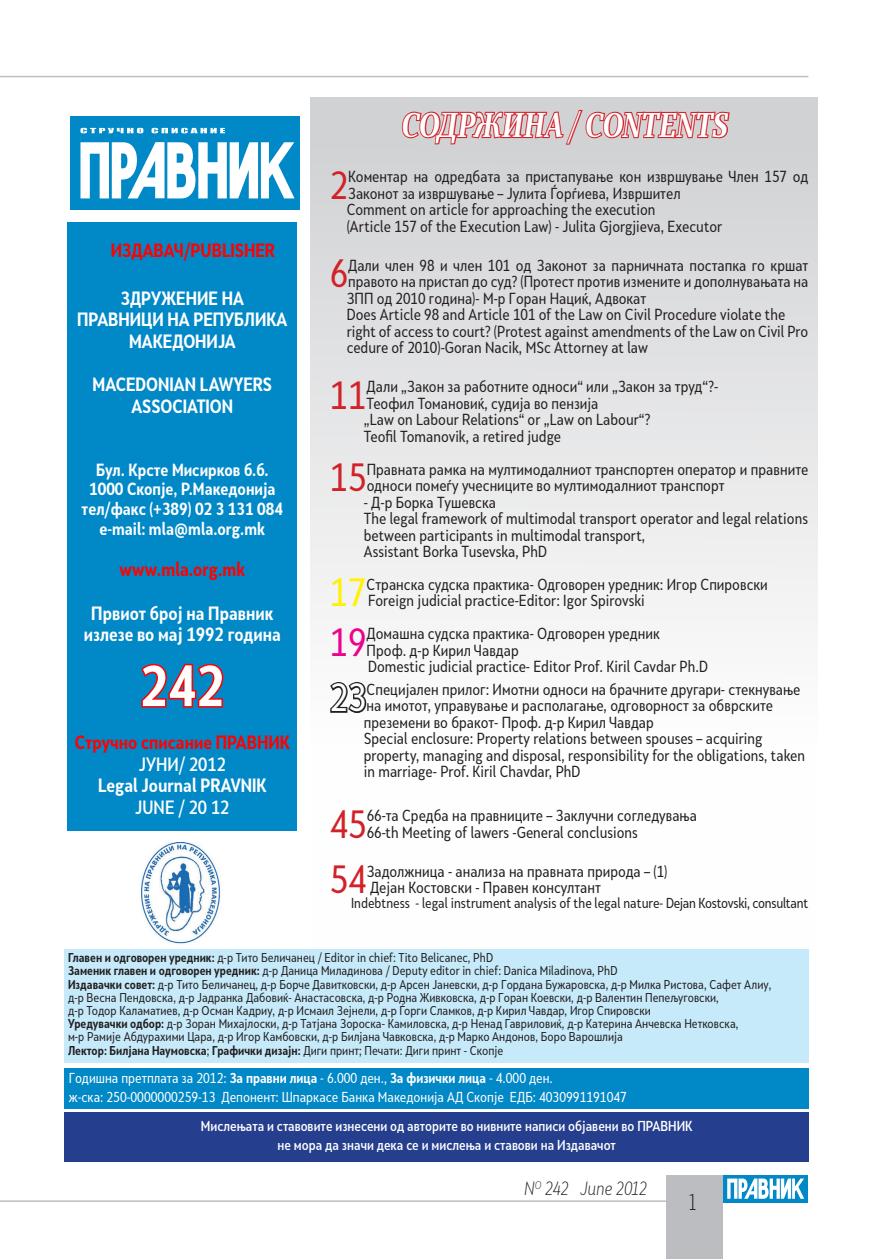
<style>
.page{position:relative;width:885px;height:1259px;background:#fff}
.page>*{position:absolute;margin:0;border:0;box-sizing:border-box;transform-origin:0 0}
.t1{font:700 54px "Skola Sans Cn";color:#fff}
.tex_regular{font:36.9px "Skola Sans Cn";color:#d22229}
.tex_regular-2{font:36.9px "Skola Sans Cn";color:#fff101}
.tex_regular-3{font:36.9px "Skola Sans Cn";color:#ed028c}
.tex_regular-4{font:36.9px "Skola Sans Cn";color:#fff}
.t2{font:700 32.25px "Skola Serif Cn It";color:#fff}
.t3{font:300 21px "Stobi Sans Cn";color:#231f20}
.t4{font:700 18px/21.6px "Skola Sans Cn";color:#fff;text-align:center}
.tex_regular-5{font:700 18px/21.6px "Skola Sans Cn";color:#f00;text-align:center}
.t5{font:300 18px "Skola Sans Cn It";color:#231f20}
.t6{font:500 18px "Skola Sans Cn";color:#fff}
.t7{font:700 16.5px "Skola Sans Cn";color:#fff}
.tex_regular-6{font:15px/16.5px "Skola Sans Cn";color:#231f20}
.tex_regular-7{font:13.5px "Skola Sans Cn";color:#fff}
.tex_regular-8{font:500 13.5px "Skola Sans Cn";color:#fff}
.tex_regular-9{font:13.5px "Skola Sans Cn";color:#231f20}
.tex_regular-10{font:12px "Skola Sans Cn";color:#231f20}
.tex_regular-11{font:700 12px "Skola Sans Cn";color:#231f20}
.s1{font-weight:500;color:#fff}
.s2{font-size:32.1px}
.s3{font-weight:700}
.s4{font-weight:400}
</style>
<div class="page">
<hr style="left:0;top:1200px;width:667px;height:2px;background:#bcbdc0">
<div style="left:666px;top:1174px;width:57px;height:85px;background:#bcbdc0"></div>
<hr style="left:0;top:76px;width:808px;height:1px;background:#bcbdc0">
<div style="left:723px;top:1174px;width:85px;height:28px;background:#0088c7"></div>
<svg style="left:727px;top:1178px;width:77px;height:20px"></svg>
<div style="left:310px;top:98px;width:507px;height:853px;background:linear-gradient(to bottom,#d1d2d4,#fff)"></div>
<svg style="left:328px;top:680px;width:40px;height:34px"></svg>
<svg style="left:401px;top:108px;width:329px;height:38px;background:#d19296"></svg>
<div style="left:68px;top:223px;width:229px;height:608px;background:#0088c7"></div>
<svg style="left:141px;top:663px;width:83px;height:45px"></svg>
<div style="left:64px;top:949px;width:744px;height:113px;background:#c6eafa"></div>
<div style="left:64px;top:1068px;width:745px;height:41px;background:#0088c7"></div>
<div style="left:64px;top:1112px;width:744px;height:49px;background:#253f8e"></div>
<div style="left:70px;top:117px;width:230px;height:93px;background:#0088c7"></div>
<svg style="left:80px;top:128px;width:145px;height:5px"></svg>
<svg style="left:80px;top:142px;width:214px;height:56px"></svg>
<img style="left:142px;top:842px;width:78px;height:102px">
<p class="tex_regular-5" style="left:111px;top:239px;width:166px">ИЗДАВАЧ/PUBLISHER</p>
<p class="t4" style="left:77px;top:287px;width:211px">ЗДРУЖЕНИЕ НА<br>ПРАВНИЦИ НА РЕПУБЛИКА<br>МАКЕДОНИЈА</p>
<p class="t4" style="left:92px;top:373px;width:181px">MACEDONIAN LAWYERS</p>
<p class="t4" style="left:131px;top:395px;width:103px">ASSOCIATION</p>
<p class="t7" style="left:96px;top:459px;width:174px">Бул. Крсте Мисирков б.б.</p>
<p class="t7" style="left:89px;top:479px;width:188px">1000 Скопје, Р.Македонија</p>
<p class="t7" style="left:82px;top:499px;width:203px">тел/факс (+389) 02 3 131 084</p>
<p class="t7" style="left:99px;top:519px;width:167px">e-mail: mla@mla.org.mk</p>
<p class="tex_regular-5" style="left:119px;top:558px;width:127px">www.mla.org.mk</p>
<p class="t4" style="left:84px;top:602px;width:199px">Првиот број на Правник излезе во мај 1992 година</p>
<p class="t1" style="left:140px;top:652px;width:86px">242</p>
<p class="tex_regular-5" style="left:75px;top:731px;width:217px">Стручно списание ПРАВНИК<br><span class="s1">ЈУНИ/ 2012</span></p>
<p class="t4" style="left:98px;top:774px;width:170px">Legal Journal PRAVNIK</p>
<p class="t6" style="left:135px;top:796px;width:96px">JUNE / 20 12</p>
<p class="t2" style="left:401px;top:106px;width:327px">СОДРЖИНА / <span class="s2">CONTENTS</span></p>
<p class="tex_regular" style="left:330px;top:163px;width:20px">2</p>
<p class="tex_regular-6" style="left:348px;top:168px;width:461px">Коментар на одредбата за пристапување кон извршување Член 157 од<br>Законот за извршување – Јулита Ѓорѓиева, Извршител</p>
<p class="tex_regular-6" style="left:347px;top:201px;width:310px">Comment on article for approaching the execution</p>
<p class="tex_regular-6" style="left:347px;top:218px;width:377px">(Article 157 of the Execution Law) - Julita Gjorgjieva, Executor</p>
<p class="tex_regular" style="left:330px;top:251px;width:20px">6</p>
<p class="tex_regular-6" style="left:348px;top:257px;width:461px">Дали член 98 и член 101 од Законот за парничната постапка го кршат правото на пристап до суд? (Протест против измените и дополнувањата на</p>
<p class="tex_regular-6" style="left:347px;top:290px;width:301px">ЗПП од 2010 година)- М-р Горан Нациќ, Адвокат</p>
<p class="tex_regular-6" style="left:347px;top:306px;width:440px">Does Article 98 and Article 101 of the Law on Civil Procedure violate the</p>
<p class="tex_regular-6" style="left:347px;top:323px;width:463px">right of access to court? (Protest against amendments of the Law on Civil Pro</p>
<p class="tex_regular-6" style="left:347px;top:339px;width:303px">cedure of 2010)-Goran Nacik, MSc Attorney at law</p>
<p class="tex_regular" style="left:330px;top:373px;width:38px">11</p>
<p class="tex_regular-6" style="left:366px;top:378px;width:353px">Дали „Закон за работните односи“ или „Закон за труд“?-</p>
<p class="tex_regular-6" style="left:366px;top:395px;width:233px">Теофил Томановиќ, судија во пензија</p>
<p class="tex_regular-6" style="left:364px;top:411px;width:288px">„Law on Labour Relations“ or „Law on Labour“?</p>
<p class="tex_regular-6" style="left:364px;top:428px;width:199px">Teofil Tomanovik, a retired judge</p>
<p class="tex_regular" style="left:330px;top:455px;width:38px">15</p>
<p class="tex_regular-6" style="left:366px;top:460px;width:443px">Правната рамка на мултимодалниот транспортен оператор и правните односи помеѓу учесниците во мултимодалниот транспорт</p>
<p class="tex_regular-6" style="left:364px;top:493px;width:134px">- Д-р Борка Тушевска</p>
<p class="tex_regular-6" style="left:364px;top:510px;width:445px">The legal framework of multimodal transport operator and legal relations</p>
<p class="tex_regular-6" style="left:364px;top:526px;width:283px">between participants in multimodal transport,</p>
<p class="tex_regular-6" style="left:364px;top:543px;width:185px">Assistant Borka Tusevska, PhD</p>
<p class="tex_regular-2" style="left:330px;top:570px;width:38px">17</p>
<p class="tex_regular-6" style="left:366px;top:576px;width:403px">Странска судска практика- Одговорен уредник: Игор Спировски</p>
<p class="tex_regular-6" style="left:368px;top:592px;width:278px">Foreign judicial practice-Editor: Igor Spirovski</p>
<p class="tex_regular-3" style="left:330px;top:620px;width:38px">19</p>
<p class="tex_regular-6" style="left:366px;top:625px;width:294px">Домашна судска практика- Одговорен уредник</p>
<p class="tex_regular-6" style="left:366px;top:642px;width:154px">Проф. д-р Кирил Чавдар</p>
<p class="tex_regular-6" style="left:368px;top:658px;width:341px">Domestic judicial practice- Editor Prof. Kiril Cavdar Ph.D</p>
<p class="tex_regular-4" style="left:330px;top:675px;width:38px">23</p>
<p class="tex_regular-6" style="left:366px;top:681px;width:435px">Специјален прилог: Имотни односи на брачните другари- стекнување на имотот, управување и располагање, одговорност за обврските</p>
<p class="tex_regular-6" style="left:364px;top:714px;width:291px">преземени во бракот- Проф. д-р Кирил Чавдар</p>
<p class="tex_regular-6" style="left:364px;top:730px;width:400px">Special enclosure: Property relations between spouses – acquiring</p>
<p class="tex_regular-6" style="left:364px;top:747px;width:443px">property, managing and disposal, responsibility for the obligations, taken</p>
<p class="tex_regular-6" style="left:364px;top:763px;width:218px">in marriage- Prof. Kiril Chavdar, PhD</p>
<p class="tex_regular" style="left:330px;top:802px;width:38px">45</p>
<p class="tex_regular-6" style="left:366px;top:807px;width:332px">66-та Средба на правниците – Заклучни согледувања</p>
<p class="tex_regular-6" style="left:366px;top:824px;width:273px">66-th Meeting of lawers -General conclusions</p>
<p class="tex_regular" style="left:330px;top:857px;width:38px">54</p>
<p class="tex_regular-6" style="left:366px;top:863px;width:302px">Задолжница - анализа на правната природа – (1)</p>
<p class="tex_regular-6" style="left:370px;top:879px;width:232px">Дејан Костовски - Правен консултант</p>
<p class="tex_regular-9" style="left:351px;top:895px;width:459px">Indebtness - legal instrument analysis of the legal nature- Dejan Kostovski, consultant</p>
<p class="tex_regular-10" style="left:68px;top:950px;width:426px"><span class="s3">Главен и одговорен уредник:</span> д-р Тито Беличанец / Editor in chief: Tito Belicanec, PhD</p>
<p class="tex_regular-10" style="left:68px;top:963px;width:551px"><span class="s3">Заменик главен и одговорен уредник:</span> д-р Даница Миладинова / Deputy editor in chief: Danica Miladinova, PhD</p>
<p class="tex_regular-10" style="left:68px;top:977px;width:704px"><span class="s3">Издавачки совет:</span> д-р Тито Беличанец, д-р Борче Давитковски, д-р Арсен Јаневски, д-р Гордана Бужаровска, д-р Милка Ристова, Сафет Алиу,</p>
<p class="tex_regular-10" style="left:68px;top:990px;width:652px">д-р Весна Пендовска, д-р Јадранка Дабовиќ- Анастасовска, д-р Родна Живковска, д-р Горан Коевски, д-р Валентин Пепељуговски,</p>
<p class="tex_regular-10" style="left:68px;top:1003px;width:584px">д-р Тодор Каламатиев, д-р Осман Кадриу, д-р Исмаил Зејнели, д-р Ѓорги Сламков, д-р Кирил Чавдар, Игор Спировски</p>
<p class="tex_regular-10" style="left:68px;top:1016px;width:671px"><span class="s3">Уредувачки одбор:</span> д-р Зоран Михајлоски, д-р Татјана Зороска- Камиловска, д-р Ненад Гавриловиќ, д-р Катерина Анчевска Нетковска,</p>
<p class="tex_regular-10" style="left:68px;top:1029px;width:556px">м-р Рамије Абдурахими Цара, д-р Игор Камбовски, д-р Билјана Чавковска, д-р Марко Андонов, Боро Варошлија</p>
<p class="tex_regular-11" style="left:68px;top:1042px;width:436px">Лектор: Билјана Наумовска<span class="s4">;</span> Графички дизајн: <span class="s4">Диги принт; Печати: Диги принт - Скопје</span></p>
<p class="tex_regular-7" style="left:69px;top:1069px;width:485px">Годишна претплата за 2012: <span class="s3">За правни лица</span> - 6.000 ден., <span class="s3">За физички лица</span> - 4.000 ден.</p>
<p class="tex_regular-7" style="left:69px;top:1088px;width:559px">ж-ска: 250-0000000259-13 Депонент: Шпаркасе Банка Македонија АД Скопје ЕДБ: 4030991191047</p>
<p class="tex_regular-8" style="left:201px;top:1117px;width:493px">Мислењата и ставовите изнесени од авторите во нивните написи објавени во ПРАВНИК</p>
<p class="tex_regular-8" style="left:277px;top:1137px;width:340px">не мора да значи дека се и мислења и ставови на Издавачот</p>
<p class="t5" style="left:524px;top:1177px;width:125px">N<sup>O</sup> 242 June 2012</p>
<p class="t3" style="left:689px;top:1187px;width:8px">1</p>
</div>
